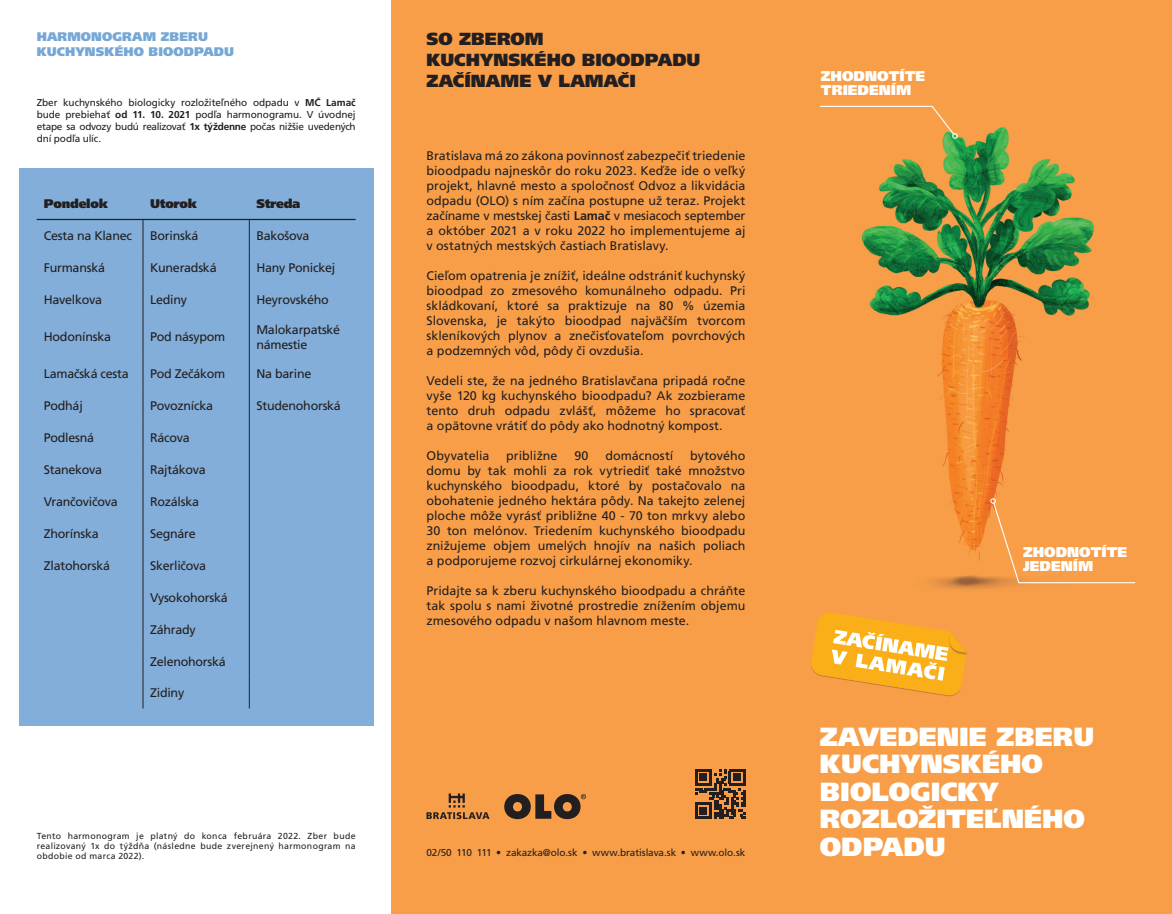
<style>
.page{position:relative;width:1172px;height:914px;background:#fff}
.page>*{position:absolute;margin:0;border:0;box-sizing:border-box;transform-origin:0 0}
.t1{font:900 26.25px/27.5px "Frutiger CE";color:#fff}
.t2{font:900 17.5px/21px "Frutiger CE";color:#231f20}
.t3{font:900 14.12px/14.1px "Frutiger CE";color:#fff}
.t4{font:12.5px/15px "Frutiger CE";letter-spacing:-.02em;color:#231f20;text-align:justify}
.t5{font:900 12.5px/15px "Frutiger CE";letter-spacing:.01em;color:#76a7d5}
.t6{font:900 12.5px "Frutiger CE";letter-spacing:-.02em;color:#231f20}
.t7{font:12.5px "Frutiger CE";color:#231f20}
.t8{font:12.5px "Frutiger CE";letter-spacing:.005em;color:#231f20}
.t9{font:10px/12px "Frutiger CE";letter-spacing:-.02em;color:#231f20;text-align:justify}
.t10{font:8.75px/10px "Frutiger CE";letter-spacing:.035em;color:#231f20;text-align:justify}
.s1{font-weight:700}
</style>
<div class="page">
<div style="left:391px;top:0;width:781px;height:914px;background:#f89e48"></div>
<img style="left:861px;top:126px;width:234px;height:463px">
<svg style="left:811px;top:612px;width:156px;height:84px"></svg>
<div style="left:19px;top:168px;width:354px;height:557px;background:#83aed9"></div>
<svg style="left:820px;top:105px;width:138px;height:34px"></svg>
<svg style="left:990px;top:498px;width:146px;height:86px"></svg>
<hr style="left:37px;top:219px;width:319px;height:1px;background:#231f20">
<hr style="left:143px;top:220px;width:1px;height:31px;background:#231f20">
<hr style="left:249px;top:220px;width:1px;height:31px;background:#231f20">
<hr style="left:143px;top:251px;width:1px;height:32px;background:#231f20">
<hr style="left:249px;top:251px;width:1px;height:32px;background:#231f20">
<hr style="left:143px;top:283px;width:1px;height:32px;background:#231f20">
<hr style="left:249px;top:283px;width:1px;height:32px;background:#231f20">
<hr style="left:143px;top:315px;width:1px;height:43px;background:#231f20">
<hr style="left:249px;top:315px;width:1px;height:43px;background:#231f20">
<hr style="left:143px;top:358px;width:1px;height:32px;background:#231f20">
<hr style="left:249px;top:358px;width:1px;height:32px;background:#231f20">
<hr style="left:143px;top:390px;width:1px;height:31px;background:#231f20">
<hr style="left:249px;top:390px;width:1px;height:31px;background:#231f20">
<hr style="left:143px;top:421px;width:1px;height:32px;background:#231f20">
<hr style="left:249px;top:421px;width:1px;height:32px;background:#231f20">
<hr style="left:143px;top:453px;width:1px;height:32px;background:#231f20">
<hr style="left:249px;top:453px;width:1px;height:32px;background:#231f20">
<hr style="left:143px;top:485px;width:1px;height:32px;background:#231f20">
<hr style="left:249px;top:485px;width:1px;height:32px;background:#231f20">
<hr style="left:143px;top:517px;width:1px;height:32px;background:#231f20">
<hr style="left:249px;top:517px;width:1px;height:32px;background:#231f20">
<hr style="left:143px;top:549px;width:1px;height:32px;background:#231f20">
<hr style="left:249px;top:549px;width:1px;height:32px;background:#231f20">
<hr style="left:143px;top:581px;width:1px;height:32px;background:#231f20">
<hr style="left:249px;top:581px;width:1px;height:32px;background:#231f20">
<hr style="left:143px;top:613px;width:1px;height:32px;background:#231f20">
<hr style="left:249px;top:613px;width:1px;height:32px;background:#231f20">
<hr style="left:143px;top:645px;width:1px;height:32px;background:#231f20">
<hr style="left:249px;top:645px;width:1px;height:32px;background:#231f20">
<hr style="left:143px;top:677px;width:1px;height:31px;background:#231f20">
<hr style="left:249px;top:677px;width:1px;height:31px;background:#231f20">
<svg style="left:504px;top:794px;width:82px;height:25px"></svg>
<svg style="left:426px;top:793px;width:63px;height:26px"></svg>
<svg style="left:695px;top:769px;width:50px;height:50px"></svg>
<p class="t5" style="left:37px;top:30px;width:199px">HARMONOGRAM ZBERU<br>KUCHYNSKÉHO BIOODPADU</p>
<h2 class="t2" style="left:426px;top:29px;width:275px">SO ZBEROM<br>KUCHYNSKÉHO BIOODPADU<br>ZAČÍNAME V LAMAČI</h2>
<p class="t9" style="left:37px;top:96px;width:320px">Zber kuchynského biologicky rozložiteľného odpadu v <span class="s1">MČ Lamač </span>bude prebiehať <span class="s1">od 11. 10. 2021</span> podľa harmonogramu. V úvodnej etape sa odvozy budú realizovať <span class="s1">1x týždenne</span> počas nižšie uvedených dní podľa ulíc.</p>
<p class="t6" style="left:44px;top:197px;width:66px">Pondelok</p>
<p class="t6" style="left:150px;top:197px;width:48px">Utorok</p>
<p class="t6" style="left:256px;top:197px;width:45px">Streda</p>
<p class="t4" style="left:44px;top:228px;width:90px">Cesta na Klanec</p>
<p class="t4" style="left:150px;top:228px;width:50px">Borinská</p>
<p class="t4" style="left:256px;top:228px;width:55px">Bakošova</p>
<p class="t4" style="left:44px;top:260px;width:63px">Furmanská</p>
<p class="t4" style="left:150px;top:260px;width:68px">Kuneradská</p>
<p class="t4" style="left:256px;top:260px;width:80px">Hany Ponickej</p>
<p class="t4" style="left:44px;top:292px;width:60px">Havelkova</p>
<p class="t4" style="left:150px;top:292px;width:38px">Lediny</p>
<p class="t4" style="left:256px;top:292px;width:74px">Heyrovského</p>
<p class="t4" style="left:44px;top:329px;width:69px">Hodonínska</p>
<p class="t4" style="left:150px;top:329px;width:77px">Pod násypom</p>
<p class="t4" style="left:256px;top:322px;width:85px">Malokarpatské námestie</p>
<p class="t4" style="left:44px;top:367px;width:86px">Lamačská cesta</p>
<p class="t4" style="left:150px;top:367px;width:77px">Pod Zečákom</p>
<p class="t4" style="left:256px;top:367px;width:56px">Na barine</p>
<p class="t4" style="left:44px;top:399px;width:41px">Podháj</p>
<p class="t4" style="left:150px;top:399px;width:65px">Povoznícka</p>
<p class="t4" style="left:256px;top:399px;width:86px">Studenohorská</p>
<p class="t4" style="left:44px;top:430px;width:52px">Podlesná</p>
<p class="t4" style="left:150px;top:430px;width:41px">Rácova</p>
<p class="t4" style="left:44px;top:462px;width:60px">Stanekova</p>
<p class="t4" style="left:150px;top:462px;width:57px">Rajtákova</p>
<p class="t4" style="left:44px;top:494px;width:75px">Vrančovičova</p>
<p class="t4" style="left:150px;top:494px;width:50px">Rozálska</p>
<p class="t4" style="left:44px;top:526px;width:56px">Zhorínska</p>
<p class="t4" style="left:150px;top:526px;width:47px">Segnáre</p>
<p class="t4" style="left:44px;top:558px;width:68px">Zlatohorská</p>
<p class="t4" style="left:150px;top:558px;width:58px">Skerličova</p>
<p class="t4" style="left:150px;top:590px;width:79px">Vysokohorská</p>
<p class="t4" style="left:150px;top:622px;width:47px">Záhrady</p>
<p class="t4" style="left:150px;top:654px;width:77px">Zelenohorská</p>
<p class="t4" style="left:150px;top:685px;width:36px">Zidiny</p>
<p class="t10" style="left:37px;top:830px;width:320px">Tento harmonogram je platný do konca februára 2022. Zber bude realizovaný 1x do týždňa (následne bude zverejnený harmonogram na obdobie od marca 2022).</p>
<p class="t4" style="left:426px;top:148px;width:320px">Bratislava má zo zákona povinnosť zabezpečiť triedenie bioodpadu najneskôr do roku 2023. Keďže ide o veľký projekt, hlavné mesto a spoločnosť Odvoz a likvidácia odpadu (OLO) s ním začína postupne už teraz. Projekt začíname v mestskej časti <span class="s1">Lamač</span> v mesiacoch september a október 2021 a v roku 2022 ho implementujeme aj v ostatných mestských častiach Bratislavy.</p>
<p class="t4" style="left:426px;top:268px;width:320px">Cieľom opatrenia je znížiť, ideálne odstrániť kuchynský bioodpad zo zmesového komunálneho odpadu. Pri skládkovaní, ktoré sa praktizuje na 80 % územia Slovenska, je takýto bioodpad najväčším tvorcom skleníkových plynov a znečisťovateľom povrchových a podzemných vôd, pôdy či ovzdušia.</p>
<p class="t4" style="left:426px;top:373px;width:320px">Vedeli ste, že na jedného Bratislavčana pripadá ročne vyše 120 kg kuchynského bioodpadu? Ak zozbierame tento druh odpadu zvlášť, môžeme ho spracovať a opätovne vrátiť do pôdy ako hodnotný kompost.</p>
<p class="t7" style="left:426px;top:449px;width:64px">Obyvatelia</p>
<p class="t7" style="left:506px;top:449px;width:53px">približne</p>
<p class="t4" style="left:574px;top:448px;width:16px">90</p>
<p class="t8" style="left:605px;top:449px;width:69px">domácností</p>
<p class="t4" style="left:426px;top:448px;width:320px;text-indent:264px">bytového domu by tak mohli za rok vytriediť také množstvo kuchynského bioodpadu, ktoré by postačovalo na obohatenie jedného hektára pôdy. Na takejto zelenej ploche môže vyrásť približne 40 - 70 ton mrkvy alebo 30 ton melónov. Triedením kuchynského bioodpadu znižujeme objem umelých hnojív na našich poliach a podporujeme rozvoj cirkulárnej ekonomiky.</p>
<p class="t4" style="left:426px;top:583px;width:320px">Pridajte sa k zberu kuchynského bioodpadu a chráňte tak spolu s nami životné prostredie znížením objemu zmesového odpadu v našom hlavnom meste.</p>
<p class="t9" style="left:426px;top:846px;width:320px">02/50 110 111 • zakazka@olo.sk • www.bratislava.sk • www.olo.sk</p>
<p class="t3" style="left:821px;top:69px;width:106px">ZHODNOTÍTE<br>TRIEDENÍM</p>
<p class="t3" style="left:1023px;top:545px;width:106px">ZHODNOTÍTE<br>JEDENÍM</p>
<h1 class="t1" style="left:820px;top:723px;width:276px">ZAVEDENIE ZBERU<br>KUCHYNSKÉHO<br>BIOLOGICKY<br>ROZLOŽITEĽNÉHO<br>ODPADU</h1>
</div>
